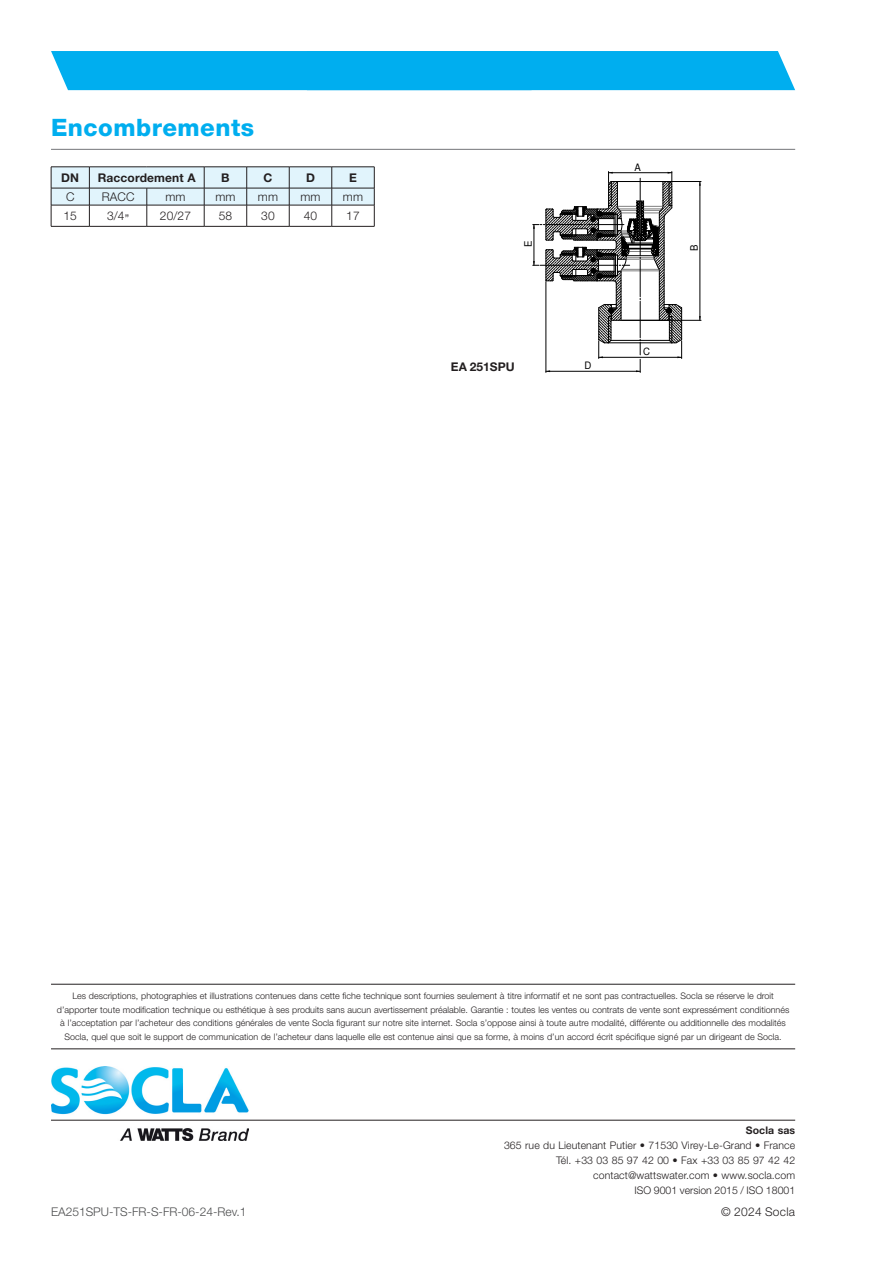
<style>
.page{position:relative;width:893px;height:1263px;background:#fff}
.page>*{position:absolute;margin:0;border:0;box-sizing:border-box;transform-origin:0 0}
.t1{font:800 24px "Helvetica Neue LT Std";letter-spacing:.02em;color:#00aeef}
.t2{font:300 12px "Helvetica Neue LT Std";letter-spacing:.01em;color:#231f20}
.t3{font:300 12px "Helvetica Neue LT Std";color:#4b4c4d}
.t4{font:700 12px "Helvetica Neue LT Std";letter-spacing:.01em;color:#231f20}
.t5{font:300 10.5px/15px "Helvetica Neue LT Std";letter-spacing:.01em;color:#231f20;text-align:right}
.t6{font:700 10.5px "Helvetica Neue LT Std";letter-spacing:.01em;color:#231f20}
.t7{font:10.2px "Helvetica";color:#000;scale:.95 1}
.t8{font:300 9px/13.5px "Helvetica Neue LT Std";color:#231f20;text-align:center}
</style>
<div class="page">
<div style="left:51px;top:51px;width:744px;height:39px;background:#00aeef"></div>
<hr style="left:51px;top:984px;width:744px;height:1px;background:#231f20">
<hr style="left:51px;top:1048px;width:744px;height:1px;background:#231f20">
<img style="left:51px;top:1066px;width:197px;height:75px">
<hr style="left:51px;top:1120px;width:744px;height:1px;background:#231f20">
<hr style="left:51px;top:149px;width:744px;height:1px;background:#757679">
<svg style="left:51px;top:167px;width:324px;height:59px"></svg>
<hr style="left:51px;top:226px;width:38px;height:1px;background:#231f20">
<hr style="left:89px;top:226px;width:58px;height:1px;background:#231f20">
<hr style="left:147px;top:226px;width:57px;height:1px;background:#231f20">
<hr style="left:204px;top:226px;width:43px;height:1px;background:#231f20">
<hr style="left:247px;top:226px;width:42px;height:1px;background:#231f20">
<hr style="left:289px;top:226px;width:43px;height:1px;background:#231f20">
<hr style="left:332px;top:226px;width:42px;height:1px;background:#231f20">
<hr style="left:622px;top:320px;width:79px;height:1px;background:#000">
<hr style="left:619px;top:181px;width:82px;height:1px;background:#000">
<hr style="left:700px;top:181px;width:1px;height:139px;background:#000">
<svg style="left:533px;top:171px;width:149px;height:201px"></svg>
<h1 class="t1" style="left:51px;top:113px;width:205px">Encombrements</h1>
<h2 class="t4" style="left:61px;top:170px;width:19px">DN</h2>
<h2 class="t4" style="left:98px;top:170px;width:100px">Raccordement A</h2>
<h2 class="t4" style="left:221px;top:170px;width:10px">B</h2>
<h2 class="t4" style="left:264px;top:170px;width:10px">C</h2>
<h2 class="t4" style="left:306px;top:170px;width:10px">D</h2>
<h2 class="t4" style="left:349px;top:170px;width:9px">E</h2>
<h2 class="t2" style="left:66px;top:189px;width:10px">C</h2>
<h2 class="t2" style="left:102px;top:189px;width:34px">RACC</h2>
<h2 class="t2" style="left:165px;top:189px;width:22px">mm</h2>
<h2 class="t2" style="left:215px;top:189px;width:22px">mm</h2>
<h2 class="t2" style="left:258px;top:189px;width:22px">mm</h2>
<h2 class="t2" style="left:300px;top:189px;width:22px">mm</h2>
<h2 class="t2" style="left:343px;top:189px;width:22px">mm</h2>
<h2 class="t2" style="left:64px;top:208px;width:15px">15</h2>
<h2 class="t2" style="left:107px;top:208px;width:24px">3/4”</h2>
<h2 class="t2" style="left:160px;top:208px;width:33px">20/27</h2>
<h2 class="t2" style="left:219px;top:208px;width:15px">58</h2>
<h2 class="t2" style="left:261px;top:208px;width:15px">30</h2>
<h2 class="t2" style="left:304px;top:208px;width:15px">40</h2>
<h2 class="t2" style="left:346px;top:208px;width:15px">17</h2>
<p class="t7" style="left:522px;top:247px;width:8px;rotate:-90deg">E</p>
<h2 class="t4" style="left:451px;top:360px;width:65px">EA 251SPU</h2>
<p class="t7" style="left:584px;top:360px;width:9px">D</p>
<p class="t7" style="left:634px;top:161px;width:8px">A</p>
<p class="t7" style="left:643px;top:346px;width:9px">C</p>
<p class="t7" style="left:688px;top:251px;width:8px;rotate:-90deg">B</p>
<p class="t8" style="left:57px;top:989px;width:734px">Les descriptions, photographies et illustrations contenues dans cette fiche technique sont fournies seulement à titre informatif et ne sont pas contractuelles. Socla se réserve le droit d’apporter toute modification technique ou esthétique à ses produits sans aucun avertissement préalable. Garantie : toutes les ventes ou contrats de vente sont expressément conditionnés à l’acceptation par l’acheteur des conditions générales de vente Socla figurant sur notre site internet. Socla s’oppose ainsi à toute autre modalité, différente ou additionnelle des modalités Socla, quel que soit le support de communication de l’acheteur dans laquelle elle est contenue ainsi que sa forme, à moins d’un accord écrit spécifique signé par un dirigeant de Socla.</p>
<h2 class="t3" style="left:51px;top:1204px;width:197px">EA251SPU-TS-FR-S-FR-06-24-Rev.1</h2>
<p class="t6" style="left:746px;top:1124px;width:51px">Socla sas</p>
<p class="t5" style="left:504px;top:1137px;width:293px">365 rue du Lieutenant Putier • 71530 Virey-Le-Grand • France Tél. +33 03 85 97 42 00 • Fax +33 03 85 97 42 42 contact@wattswater.com • www.socla.com<br>ISO 9001 version 2015 / ISO 18001</p>
<h2 class="t2" style="left:721px;top:1204px;width:75px">© 2024 Socla</h2>
</div>
